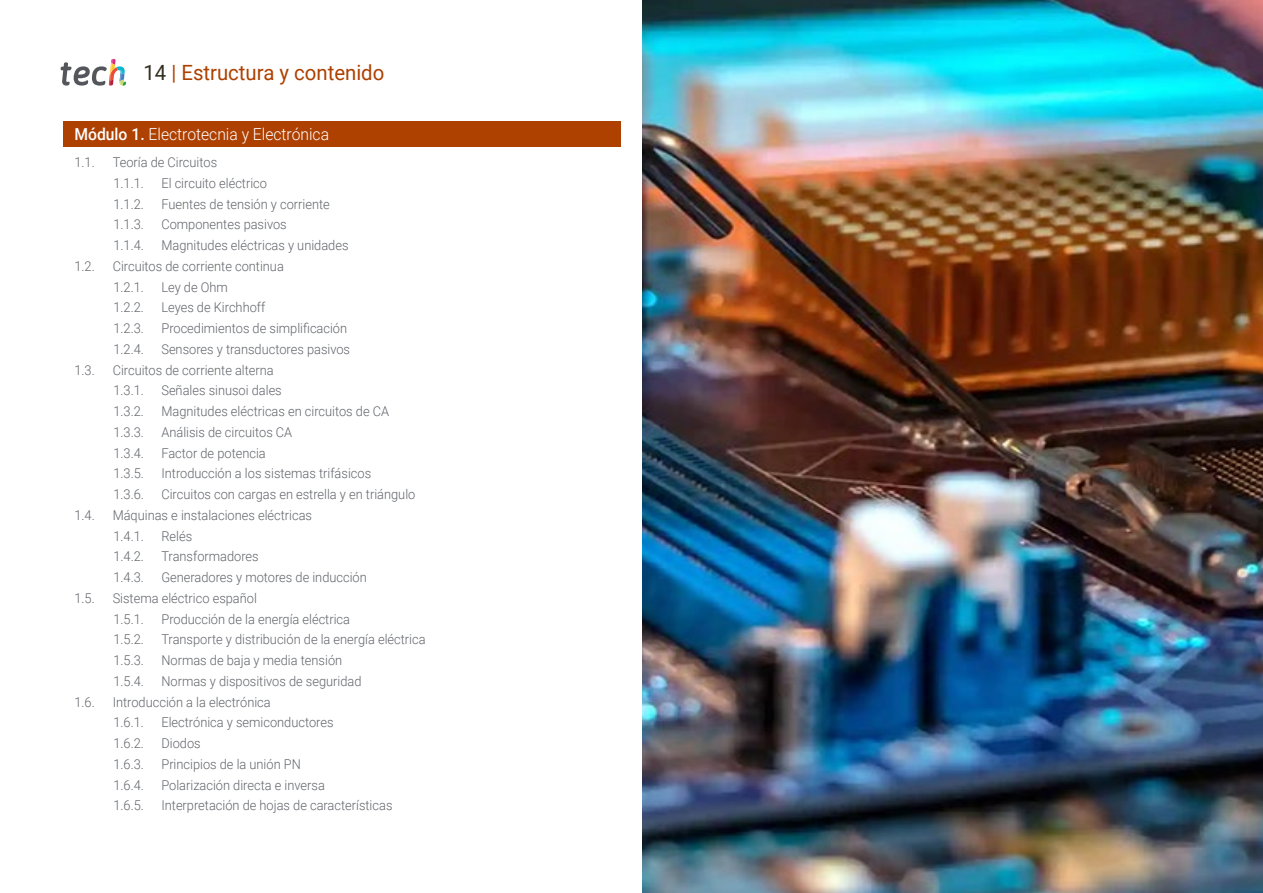
<style>
.page{position:relative;width:1263px;height:893px;background:#fff}
.page>*{position:absolute;margin:0;border:0;box-sizing:border-box;transform-origin:0 0}
.t1{font:21px "Roboto";color:#ae4000}
.t2{font:300 16.5px "Roboto";color:#fff;scale:.95 1}
.t3{font:300 13.5px/20.7px "Roboto";color:#61646a;scale:.95 1}
.s1{color:#312e20}
.s2{font-weight:500}
</style>
<div class="page">
<div style="left:63px;top:121px;width:558px;height:25px;background:#ae4000"></div>
<svg style="left:61px;top:59px;width:65px;height:27px"></svg>
<img style="left:642px;top:0;width:621px;height:893px">
<h1 class="t1" style="left:144px;top:57px;width:242px"><span class="s1">14</span> | Estructura y contenido</h1>
<p class="t2" style="left:74px;top:123px;width:270px"><span class="s2">Módulo 1.</span> Electrotecnia y Electrónica</p>
<p class="t3" style="left:74px;top:151px;width:23px">1.1.</p>
<p class="t3" style="left:113px;top:151px;width:111px">Teoría de Circuitos<br>1.1.1.</p>
<p class="t3" style="left:161px;top:172px;width:113px">El circuito eléctrico</p>
<p class="t3" style="left:113px;top:193px;width:34px">1.1.2.</p>
<p class="t3" style="left:161px;top:193px;width:179px">Fuentes de tensión y corriente</p>
<p class="t3" style="left:113px;top:214px;width:34px">1.1.3.</p>
<p class="t3" style="left:161px;top:214px;width:133px">Componentes pasivos</p>
<p class="t3" style="left:113px;top:234px;width:34px">1.1.4.</p>
<p class="t3" style="left:161px;top:234px;width:198px">Magnitudes eléctricas y unidades</p>
<p class="t3" style="left:74px;top:255px;width:23px">1.2.</p>
<p class="t3" style="left:113px;top:255px;width:182px">Circuitos de corriente continua<br>1.2.1.</p>
<p class="t3" style="left:161px;top:276px;width:71px">Ley de Ohm</p>
<p class="t3" style="left:113px;top:297px;width:34px">1.2.2.</p>
<p class="t3" style="left:161px;top:297px;width:111px">Leyes de Kirchhoff</p>
<p class="t3" style="left:113px;top:317px;width:34px">1.2.3.</p>
<p class="t3" style="left:161px;top:317px;width:197px">Procedimientos de simplificación</p>
<p class="t3" style="left:113px;top:338px;width:34px">1.2.4.</p>
<p class="t3" style="left:161px;top:338px;width:200px">Sensores y transductores pasivos</p>
<p class="t3" style="left:74px;top:359px;width:23px">1.3.</p>
<p class="t3" style="left:113px;top:359px;width:171px">Circuitos de corriente alterna<br>1.3.1.</p>
<p class="t3" style="left:161px;top:380px;width:128px">Señales sinusoi dales</p>
<p class="t3" style="left:113px;top:400px;width:34px">1.3.2.</p>
<p class="t3" style="left:161px;top:400px;width:241px">Magnitudes eléctricas en circuitos de CA</p>
<p class="t3" style="left:113px;top:421px;width:34px">1.3.3.</p>
<p class="t3" style="left:161px;top:421px;width:139px">Análisis de circuitos CA</p>
<p class="t3" style="left:113px;top:442px;width:34px">1.3.4.</p>
<p class="t3" style="left:161px;top:442px;width:111px">Factor de potencia</p>
<p class="t3" style="left:113px;top:463px;width:34px">1.3.5.</p>
<p class="t3" style="left:161px;top:463px;width:222px">Introducción a los sistemas trifásicos</p>
<p class="t3" style="left:113px;top:483px;width:34px">1.3.6.</p>
<p class="t3" style="left:161px;top:483px;width:269px">Circuitos con cargas en estrella y en triángulo</p>
<p class="t3" style="left:74px;top:504px;width:23px">1.4.</p>
<p class="t3" style="left:113px;top:504px;width:211px">Máquinas e instalaciones eléctricas<br>1.4.1.</p>
<p class="t3" style="left:161px;top:525px;width:34px">Relés</p>
<p class="t3" style="left:113px;top:546px;width:34px">1.4.2.</p>
<p class="t3" style="left:161px;top:546px;width:104px">Transformadores</p>
<p class="t3" style="left:113px;top:566px;width:34px">1.4.3.</p>
<p class="t3" style="left:161px;top:566px;width:218px">Generadores y motores de inducción</p>
<p class="t3" style="left:74px;top:587px;width:23px">1.5.</p>
<p class="t3" style="left:113px;top:587px;width:153px">Sistema eléctrico español<br>1.5.1.</p>
<p class="t3" style="left:161px;top:608px;width:200px">Producción de la energía eléctrica</p>
<p class="t3" style="left:113px;top:629px;width:34px">1.5.2.</p>
<p class="t3" style="left:161px;top:629px;width:280px">Transporte y distribución de la energía eléctrica</p>
<p class="t3" style="left:113px;top:649px;width:34px">1.5.3.</p>
<p class="t3" style="left:161px;top:649px;width:192px">Normas de baja y media tensión</p>
<p class="t3" style="left:113px;top:670px;width:34px">1.5.4.</p>
<p class="t3" style="left:161px;top:670px;width:212px">Normas y dispositivos de seguridad</p>
<p class="t3" style="left:74px;top:691px;width:23px">1.6.</p>
<p class="t3" style="left:113px;top:691px;width:168px">Introducción a la electrónica<br>1.6.1.</p>
<p class="t3" style="left:161px;top:712px;width:183px">Electrónica y semiconductores</p>
<p class="t3" style="left:113px;top:732px;width:34px">1.6.2.</p>
<p class="t3" style="left:161px;top:732px;width:43px">Diodos</p>
<p class="t3" style="left:113px;top:753px;width:34px">1.6.3.</p>
<p class="t3" style="left:161px;top:753px;width:148px">Principios de la unión PN</p>
<p class="t3" style="left:113px;top:774px;width:34px">1.6.4.</p>
<p class="t3" style="left:161px;top:774px;width:174px">Polarización directa e inversa</p>
<p class="t3" style="left:113px;top:795px;width:34px">1.6.5.</p>
<p class="t3" style="left:161px;top:795px;width:245px">Interpretación de hojas de características</p>
</div>
